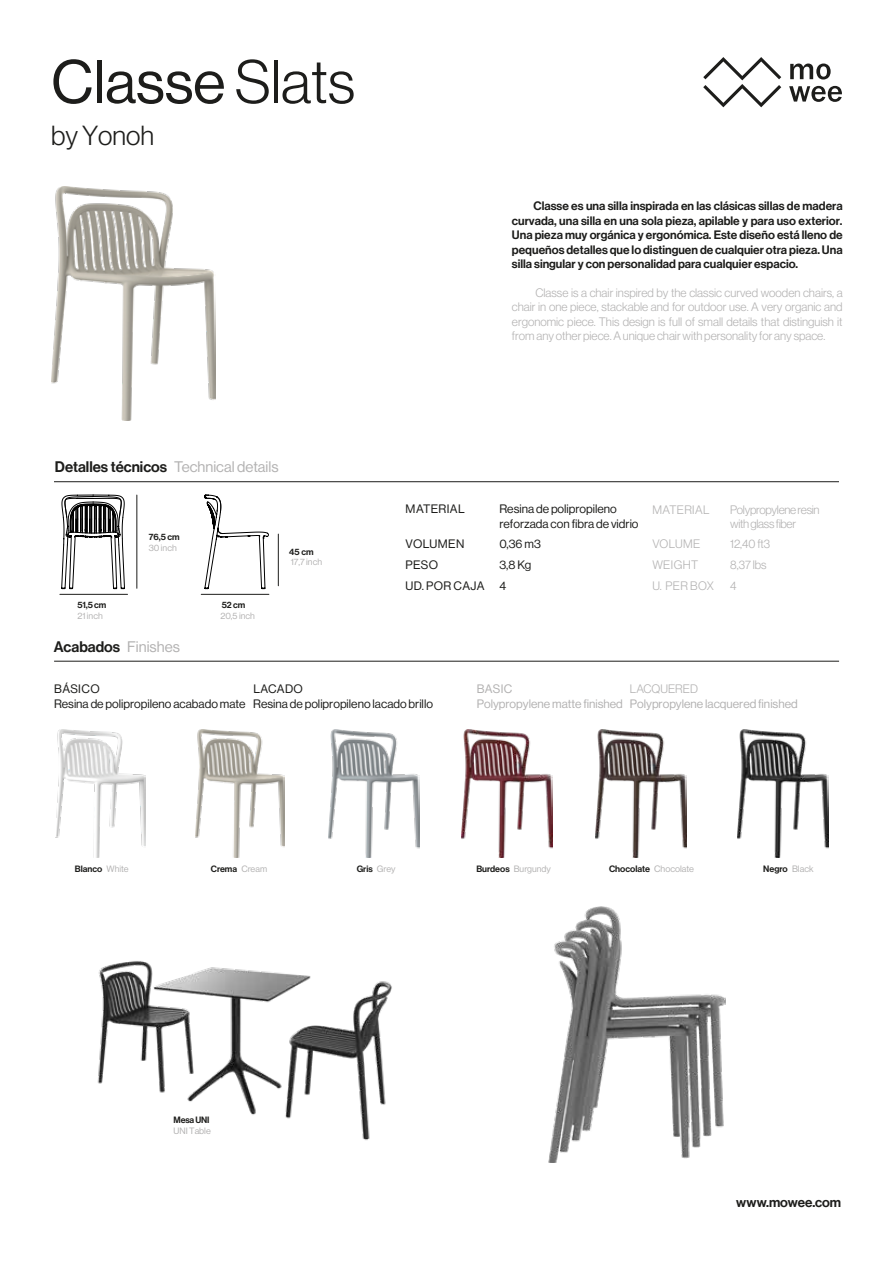
<style>
.page{position:relative;width:893px;height:1263px;background:#fff}
.page>*{position:absolute;margin:0;border:0;box-sizing:border-box;transform-origin:0 0}
.t1{font:60px "Neue Haas Display";color:#1d1d1b}
.t2{font:300 27px "Neue Haas Display";color:#1d1d1b}
.t3{font:15px "Neue Haas Display Mediu";color:#1d1d1b}
.t4{font:13.5px "Neue Haas Display Mediu";color:#1d1d1b}
.t5{font:12px/14.4px "Neue Haas Display Mediu";color:#1d1d1b;text-align:justify}
.t6{font:300 12px/14.4px "Neue Haas Display";color:#b3b2b2}
.t7{font:12px/21px "Neue Haas Display";color:#1d1d1b}
.t8{font:12px "Neue Haas Display";color:#b3b2b2}
.t9{font:300 12px/14.4px "Neue Haas Display";letter-spacing:-.025em;color:#b3b2b2}
.t10{font:12px/21px "Neue Haas Display";letter-spacing:.03em;color:#1d1d1b}
.t11{font:300 12px/21px "Neue Haas Display";letter-spacing:.03em;color:#b3b2b2}
.t12{font:9.15px "N Haas Grotesk DS Pro 65 Md";color:#1d1d1b}
.t13{font:9px "N Haas Grotesk DS Pro 65 Md";color:#1d1d1b}
.t14{font:9px "N Haas Grotesk DS Pro 55 Rg";color:#b3b2b2}
.s1{font-weight:300}
.s2{font-family:"N Haas Grotesk DS Pro 55 Rg";color:#b3b2b2}
.s3{font-family:"N Haas Grotesk DS Pro 65 Md";color:#1d1d1b}
</style>
<div class="page">
<svg style="left:790px;top:64px;width:41px;height:16px"></svg>
<svg style="left:789px;top:86px;width:53px;height:16px"></svg>
<svg style="left:703px;top:57px;width:78px;height:50px"></svg>
<hr style="left:54px;top:481px;width:785px;height:1px;background:#1d1d1b">
<hr style="left:278px;top:534px;width:1px;height:52px;background:#1d1d1b">
<hr style="left:137px;top:495px;width:1px;height:93px;background:#1d1d1b">
<hr style="left:54px;top:661px;width:785px;height:1px;background:#1d1d1b">
<hr style="left:60px;top:594px;width:68px;height:1px;background:#1d1d1b">
<hr style="left:201px;top:594px;width:68px;height:1px;background:#1d1d1b">
<img style="left:51px;top:186px;width:164px;height:234px">
<img style="left:195px;top:729px;width:90px;height:128px">
<img style="left:737px;top:729px;width:91px;height:128px">
<img style="left:595px;top:729px;width:91px;height:128px">
<img style="left:461px;top:729px;width:91px;height:128px">
<img style="left:329px;top:729px;width:91px;height:128px">
<img style="left:56px;top:729px;width:89px;height:128px">
<svg style="left:61px;top:495px;width:64px;height:94px"></svg>
<svg style="left:204px;top:495px;width:65px;height:94px"></svg>
<img style="left:97px;top:961px;width:295px;height:180px">
<img style="left:548px;top:907px;width:177px;height:255px">
<h1 class="t1" style="left:51px;top:48px;width:306px">Classe <span class="s1">Slats</span></h1>
<h2 class="t2" style="left:51px;top:121px;width:104px">by Yonoh</h2>
<p class="t3" style="left:55px;top:458px;width:225px">Detalles técnicos <span class="s2">Technical details</span></p>
<p class="t13" style="left:78px;top:600px;width:30px">51,5 cm</p>
<p class="t14" style="left:78px;top:611px;width:27px">21 inch</p>
<p class="t13" style="left:149px;top:532px;width:32px">76,5 cm</p>
<p class="t14" style="left:149px;top:543px;width:30px">30 inch</p>
<p class="t3" style="left:54px;top:638px;width:127px">Acabados <span class="s2">Finishes</span></p>
<p class="t13" style="left:222px;top:600px;width:25px">52 cm</p>
<p class="t14" style="left:220px;top:611px;width:36px">20,5 inch</p>
<p class="t13" style="left:289px;top:546px;width:26px">45 cm</p>
<p class="t14" style="left:291px;top:557px;width:33px">17,7 inch</p>
<p class="t5" style="left:512px;top:199px;width:332px;text-indent:22px">Classe es una silla inspirada en las clásicas sillas de madera curvada, una silla en una sola pieza, apilable y para uso exterior.<br>Una pieza muy orgánica y ergonómica. Este diseño está lleno de pequeños detalles que lo distinguen de cualquier otra pieza. Una silla singular y con personalidad para cualquier espacio.</p>
<p class="t6" style="left:512px;top:285px;width:332px;text-align:justify;text-indent:23px">Classe is a chair inspired by the classic curved wooden chairs, a chair in one piece, stackable and for outdoor use. A very organic and ergonomic piece. This design is full of small details that distinguish it from any other piece. A unique chair with personality for any space.</p>
<p class="t10" style="left:406px;top:499px;width:61px">MATERIAL</p>
<p class="t10" style="left:406px;top:533px;width:80px">VOLUMEN<br>PESO<br>UD. POR CAJA</p>
<p class="t7" style="left:499px;top:502px;width:141px;line-height:14.4px">Resina de polipropileno reforzada con fibra de vidrio</p>
<p class="t9" style="left:730px;top:502px;width:91px">Polypropylene resin with glass fiber</p>
<p class="t11" style="left:652px;top:499px;width:59px">MATERIAL</p>
<p class="t11" style="left:652px;top:533px;width:63px">VOLUME<br>WEIGHT<br>U. PER BOX</p>
<p class="t7" style="left:499px;top:533px;width:43px">0,36 m3<br>3,8 Kg<br>4</p>
<p class="t6" style="left:730px;top:533px;width:42px;line-height:21px">12,40 ft3<br>8,37 lbs<br>4</p>
<p class="t7" style="left:54px;top:682px;width:193px;line-height:15px">BÁSICO<br>Resina de polipropileno acabado mate</p>
<p class="t7" style="left:253px;top:682px;width:181px;line-height:15px">LACADO<br>Resina de polipropileno lacado brillo</p>
<p class="t8" style="left:477px;top:682px;width:37px">BASIC</p>
<p class="t6" style="left:630px;top:682px;width:70px">LACQUERED</p>
<p class="t8" style="left:477px;top:697px;width:322px">Polypropylene matte finished Polypropylene lacquered finished</p>
<p class="t13" style="left:75px;top:863px;width:55px">Blanco <span class="s2">White</span></p>
<p class="t13" style="left:211px;top:863px;width:58px">Crema <span class="s2">Cream</span></p>
<p class="t13" style="left:357px;top:864px;width:40px">Gris <span class="s2">Grey</span></p>
<p class="t14" style="left:476px;top:863px;width:76px"><span class="s3">Burdeos</span> Burgundy</p>
<p class="t12" style="left:609px;top:863px;width:87px">Chocolate <span class="s2">Chocolate</span></p>
<p class="t12" style="left:763px;top:863px;width:52px">Negro <span class="s2">Black</span></p>
<p class="t13" style="left:174px;top:1114px;width:37px">Mesa UNI</p>
<p class="t14" style="left:174px;top:1125px;width:39px">UNI Table</p>
<p class="t4" style="left:736px;top:1195px;width:106px">www.mowee.com</p>
</div>
